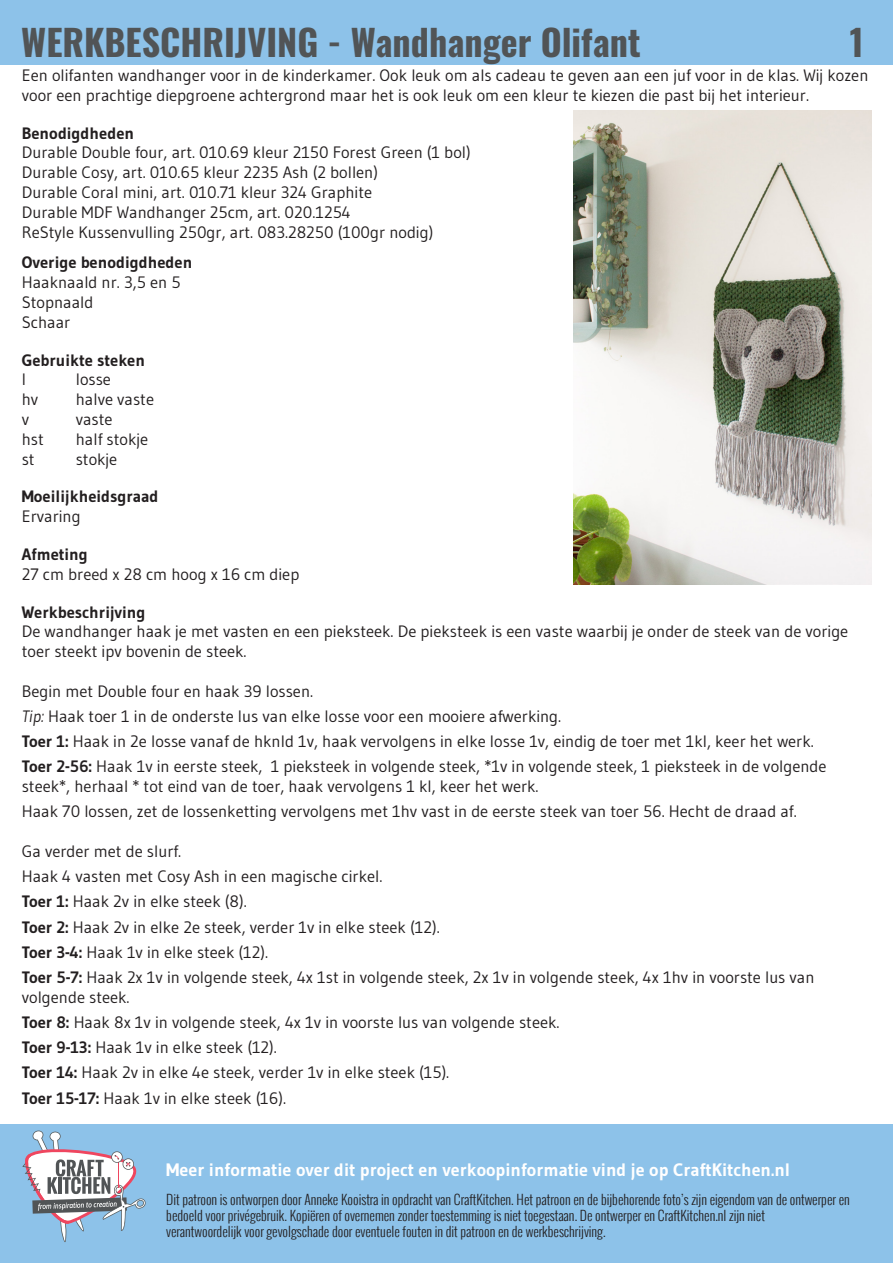
<style>
.page{position:relative;width:893px;height:1263px;background:#fff}
.page>*{position:absolute;margin:0;border:0;box-sizing:border-box;transform-origin:0 0}
.t1{font:700 36px "Oswald";color:#515456}
.t2{font:700 18px "Gudea";color:#fff}
.t3{font:16.5px/19.8px "Gudea";color:#231f20}
.t4{font:700 16.5px "Gudea";color:#231f20}
.t5{font:300 13.5px/16.2px "Oswald";color:#231f20}
.s1{font-weight:700}
.s2{font-style:italic}
</style>
<div class="page">
<div style="left:0;top:1125px;width:893px;height:138px;background:#8dc2e9"></div>
<div style="left:0;top:0;width:893px;height:64px;background:#8dc2e9"></div>
<svg style="left:22px;top:1130px;width:124px;height:112px"></svg>
<img style="left:573px;top:111px;width:298px;height:473px">
<p class="t1" style="left:21px;top:23px;width:621px">WERKBESCHRIJVING - Wandhanger Olifant</p>
<p class="t1" style="left:850px;top:23px;width:16px">1</p>
<p class="t3" style="left:22px;top:65px;width:848px">Een olifanten wandhanger voor in de kinderkamer. Ook leuk om als cadeau te geven aan een juf voor in de klas. Wij kozen voor een prachtige diepgroene achtergrond maar het is ook leuk om een kleur te kiezen die past bij het interieur.</p>
<p class="t3" style="left:22px;top:123px;width:450px"><span class="s1">Benodigdheden<br></span>Durable Double four, art. 010.69 kleur 2150 Forest Green (1 bol)</p>
<p class="t3" style="left:22px;top:162px;width:358px">Durable Cosy, art. 010.65 kleur 2235 Ash (2 bollen)</p>
<p class="t3" style="left:22px;top:182px;width:352px">Durable Coral mini, art. 010.71 kleur 324 Graphite</p>
<p class="t3" style="left:22px;top:202px;width:330px">Durable MDF Wandhanger 25cm, art. 020.1254</p>
<p class="t3" style="left:22px;top:222px;width:413px">ReStyle Kussenvulling 250gr, art. 083.28250 (100gr nodig)</p>
<p class="t4" style="left:22px;top:252px;width:172px">Overige benodigdheden</p>
<p class="t3" style="left:22px;top:272px;width:160px">Haaknaald nr. 3,5 en 5</p>
<p class="t3" style="left:22px;top:292px;width:73px">Stopnaald</p>
<p class="t3" style="left:22px;top:312px;width:50px">Schaar</p>
<p class="t4" style="left:22px;top:349px;width:125px">Gebruikte steken</p>
<p class="t3" style="left:22px;top:369px;width:6px">l</p>
<p class="t3" style="left:76px;top:369px;width:37px">losse</p>
<p class="t3" style="left:22px;top:389px;width:18px">hv</p>
<p class="t3" style="left:76px;top:389px;width:80px">halve vaste</p>
<p class="t3" style="left:22px;top:409px;width:9px">v</p>
<p class="t3" style="left:76px;top:409px;width:38px">vaste</p>
<p class="t3" style="left:22px;top:429px;width:24px">hst</p>
<p class="t3" style="left:76px;top:429px;width:74px">half stokje</p>
<p class="t3" style="left:22px;top:449px;width:14px">st</p>
<p class="t3" style="left:76px;top:449px;width:43px">stokje</p>
<p class="t4" style="left:22px;top:486px;width:138px">Moeilijkheidsgraad</p>
<p class="t3" style="left:22px;top:506px;width:60px">Ervaring</p>
<p class="t4" style="left:22px;top:544px;width:68px">Afmeting</p>
<p class="t3" style="left:22px;top:564px;width:279px">27 cm breed x 28 cm hoog x 16 cm diep</p>
<p class="t4" style="left:22px;top:601px;width:125px">Werkbeschrijving</p>
<p class="t3" style="left:22px;top:621px;width:828px">De wandhanger haak je met vasten en een pieksteek. De pieksteek is een vaste waarbij je onder de steek van de vorige toer steekt ipv bovenin de steek.</p>
<p class="t3" style="left:22px;top:681px;width:293px">Begin met Double four en haak 39 lossen.</p>
<p class="t3" style="left:22px;top:706px;width:541px"><span class="s2">Tip:</span> Haak toer 1 in de onderste lus van elke losse voor een mooiere afwerking.</p>
<p class="t3" style="left:22px;top:731px;width:793px"><span class="s1">Toer 1:</span> Haak in 2e losse vanaf de hknld 1v, haak vervolgens in elke losse 1v, eindig de toer met 1kl, keer het werk.</p>
<p class="t3" style="left:22px;top:756px;width:806px"><span class="s1">Toer 2-56:</span> Haak 1v in eerste steek, 1 pieksteek in volgende steek, *1v in volgende steek, 1 pieksteek in de volgende steek*, herhaal * tot eind van de toer, haak vervolgens 1 kl, keer het werk.</p>
<p class="t3" style="left:22px;top:801px;width:776px">Haak 70 lossen, zet de lossenketting vervolgens met 1hv vast in de eerste steek van toer 56. Hecht de draad af.</p>
<p class="t3" style="left:22px;top:841px;width:161px">Ga verder met de slurf.</p>
<p class="t3" style="left:22px;top:866px;width:362px">Haak 4 vasten met Cosy Ash in een magische cirkel.</p>
<p class="t3" style="left:22px;top:891px;width:226px"><span class="s1">Toer 1:</span> Haak 2v in elke steek (8).</p>
<p class="t3" style="left:22px;top:917px;width:419px"><span class="s1">Toer 2:</span> Haak 2v in elke 2e steek, verder 1v in elke steek (12).</p>
<p class="t3" style="left:22px;top:942px;width:248px"><span class="s1">Toer 3-4:</span> Haak 1v in elke steek (12).</p>
<p class="t3" style="left:22px;top:967px;width:794px"><span class="s1">Toer 5-7:</span> Haak 2x 1v in volgende steek, 4x 1st in volgende steek, 2x 1v in volgende steek, 4x 1hv in voorste lus van volgende steek.</p>
<p class="t3" style="left:22px;top:1012px;width:539px"><span class="s1">Toer 8:</span> Haak 8x 1v in volgende steek, 4x 1v in voorste lus van volgende steek.</p>
<p class="t3" style="left:22px;top:1037px;width:257px"><span class="s1">Toer 9-13:</span> Haak 1v in elke steek (12).</p>
<p class="t3" style="left:22px;top:1062px;width:429px"><span class="s1">Toer 14:</span> Haak 2v in elke 4e steek, verder 1v in elke steek (15).</p>
<p class="t3" style="left:22px;top:1088px;width:266px"><span class="s1">Toer 15-17:</span> Haak 1v in elke steek (16).</p>
<p class="t2" style="left:166px;top:1159px;width:626px">Meer informatie over dit project en verkoopinformatie vind je op CraftKitchen.nl</p>
<p class="t5" style="left:166px;top:1191px;width:685px">Dit patroon is ontworpen door Anneke Kooistra in opdracht van CraftKitchen. Het patroon en de bijbehorende foto’s zijn eigendom van de ontwerper en bedoeld voor privégebruik. Kopiëren of overnemen zonder toestemming is niet toegestaan. De ontwerper en CraftKitchen.nl zijn niet</p>
<p class="t5" style="left:166px;top:1223px;width:441px">verantwoordelijk voor gevolgschade door eventuele fouten in dit patroon en de werkbeschrijving.</p>
</div>
